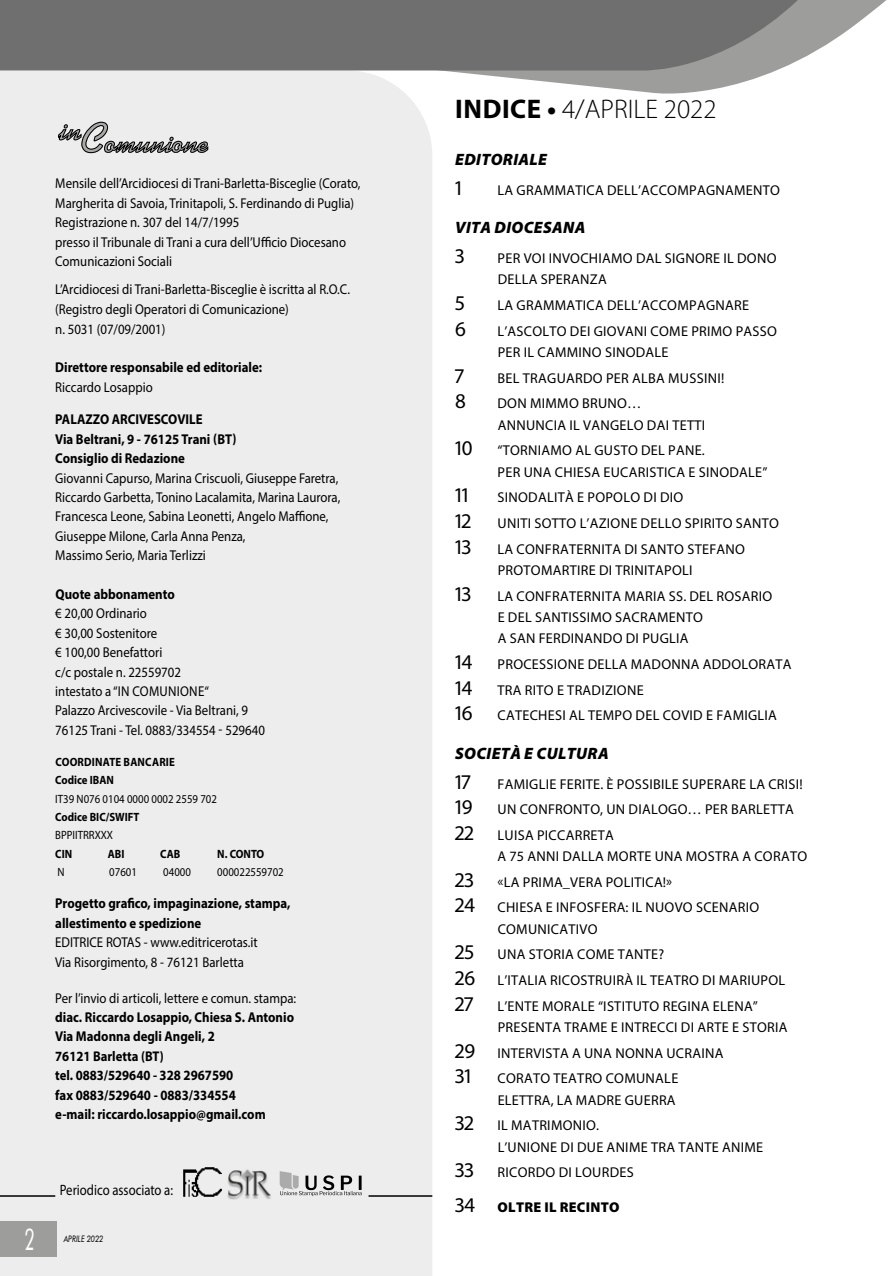
<style>
.page{position:relative;width:893px;height:1276px;background:#fff}
.page>*{position:absolute;margin:0;border:0;box-sizing:border-box;transform-origin:0 0}
.t1{font:30px "Futura BT";color:#fff;scale:.6 1}
.t2{font:300 27px "Myriad Pro";color:#000}
.t3{font:21px "Myriad Pro";color:#000}
.t4{font:italic 900 16.5px "Myriad Pro";letter-spacing:.02em;color:#000}
.t5{font:15px "Myriad Pro";color:#000;scale:.85 1}
.t6{font:14.25px/25.7px "Myriad Pro";letter-spacing:.02em;color:#000}
.t7{font:14.25px/19.4px "Myriad Pro";color:#000;scale:.9 1}
.t8{font:700 14.25px/19.4px "Myriad Pro";color:#000;scale:.9 1}
.t9{font:900 14.25px "Myriad Pro";letter-spacing:.02em;color:#000}
.t10{font:700 14.1px/19.4px "Myriad Pro";color:#000;scale:.9 1}
.t11{font:12px "Myriad Pro";color:#000;scale:.9 1}
.t12{font:700 12px "Myriad Pro";color:#000;scale:.9 1}
.t13{font:700 12px/18.3px "Myriad Pro";letter-spacing:.02em;color:#000;scale:.9 1}
.t14{font:italic 9px "Futura BT";color:#000;scale:.8 1}
.s1{font-size:14.25px}
.s2{font-weight:700}
.s3{font-size:21px}
.s4{font-weight:400;font-size:21px}
</style>
<div class="page">
<div style="left:0;top:72px;width:432px;height:1204px;background:#ededed"></div>
<svg style="left:58px;top:121px;width:150px;height:35px;background:#bdbdbd"></svg>
<hr style="left:0;top:1195px;width:55px;height:1px;background:#000">
<hr style="left:369px;top:1195px;width:63px;height:1px;background:#000">
<img style="left:183px;top:1167px;width:39px;height:29px">
<img style="left:228px;top:1168px;width:44px;height:31px">
<div style="left:276px;top:1168px;width:93px;height:30px;background:#ededed"></div>
<svg style="left:280px;top:1171px;width:82px;height:25px"></svg>
<div style="left:0;top:1221px;width:57px;height:36px;background:#9d9d9c"></div>
<svg style="left:178px;top:0;width:708px;height:105px"></svg>
<svg style="left:0;top:0;width:874px;height:72px;background:#7c7b7b"></svg>
<p class="t7" style="left:55px;top:173px;width:341px">Mensile dell’Arcidiocesi di Trani-Barletta-Bisceglie (Corato, Margherita di Savoia, Trinitapoli, S. Ferdinando di Puglia)<br>Registrazione n. 307 del 14/7/1995<br>presso il Tribunale di Trani a cura dell’Ufficio Diocesano Comunicazioni Sociali</p>
<p class="t7" style="left:55px;top:279px;width:329px;line-height:19.8px">L’Arcidiocesi di Trani-Barletta-Bisceglie è iscritta al R.O.C. (Registro degli Operatori di Comunicazione)<br>n. 5031 (07/09/2001)</p>
<p class="t8" style="left:55px;top:357px;width:231px">Direttore responsabile ed editoriale:</p>
<p class="t7" style="left:55px;top:377px;width:110px">Riccardo Losappio</p>
<p class="t8" style="left:55px;top:408px;width:203px;line-height:19.8px">PALAZZO ARCIVESCOVILE<br>Via Beltrani, 9 - 76125 Trani (BT)<br>Consiglio di Redazione</p>
<p class="t7" style="left:55px;top:468px;width:318px">Giovanni Capurso, Marina Criscuoli, Giuseppe Faretra, Riccardo Garbetta, Tonino Lacalamita, Marina Laurora, Francesca Leone, Sabina Leonetti, Angelo Maffione, Giuseppe Milone, Carla Anna Penza,<br>Massimo Serio, Maria Terlizzi</p>
<p class="t8" style="left:55px;top:584px;width:134px">Quote abbonamento</p>
<p class="t7" style="left:55px;top:604px;width:234px">€ 20,00 Ordinario<br>€ 30,00 Sostenitore<br>€ 100,00 Benefattori<br>c/c postale n. 22559702<br>intestato a “IN COMUNIONE“<br>Palazzo Arcivescovile - Via Beltrani, 9<br>76125 Trani - Tel. 0883/334554 - 529640</p>
<p class="t13" style="left:55px;top:752px;width:135px">COORDINATE BANCARIE<br>Codice IBAN</p>
<p class="t11" style="left:55px;top:791px;width:181px">IT39 N076 0104 0000 0002 2559 702</p>
<p class="t12" style="left:55px;top:809px;width:95px">Codice BIC/SWIFT</p>
<p class="t11" style="left:55px;top:828px;width:66px">BPPIITRRXXX</p>
<p class="t12" style="left:55px;top:846px;width:20px">CIN</p>
<p class="t12" style="left:108px;top:846px;width:20px">ABI</p>
<p class="t12" style="left:160px;top:846px;width:24px">CAB</p>
<p class="t12" style="left:217px;top:846px;width:54px">N. CONTO</p>
<p class="t11" style="left:58px;top:864px;width:9px">N</p>
<p class="t11" style="left:109px;top:864px;width:32px">07601</p>
<p class="t11" style="left:163px;top:864px;width:32px">04000</p>
<p class="t11" style="left:217px;top:864px;width:75px">000022559702</p>
<p class="t8" style="left:55px;top:893px;width:263px">Progetto grafico, impaginazione, stampa, allestimento e spedizione</p>
<p class="t7" style="left:55px;top:932px;width:227px">EDITRICE ROTAS - www.editricerotas.it<br>Via Risorgimento, 8 - 76121 Barletta</p>
<p class="t7" style="left:55px;top:988px;width:269px">Per l’invio di articoli, lettere e comun. stampa:</p>
<p class="t8" style="left:55px;top:1007px;width:267px">diac. Riccardo Losappio, Chiesa S. Antonio<br>Via Madonna degli Angeli, 2</p>
<p class="t10" style="left:55px;top:1046px;width:199px">76121 Barletta (BT)<br>tel. 0883/529640 - <span class="s1">328 2967590</span></p>
<p class="t8" style="left:55px;top:1084px;width:235px">fax 0883/529640 - 0883/334554 e-mail: riccardo.losappio@gmail.com</p>
<p class="t5" style="left:60px;top:1181px;width:135px">Periodico associato a:</p>
<h1 class="t1" style="left:25px;top:1221px;width:19px">2</h1>
<p class="t14" style="left:64px;top:1233px;width:51px">APRILE 2022</p>
<h2 class="t2" style="left:455px;top:93px;width:263px"><span class="s2">INDICE •</span> 4/APRILE 2022</h2>
<p class="t4" style="left:455px;top:148px;width:93px">EDITORIALE</p>
<h3 class="t3" style="left:455px;top:175px;width:8px">1</h3>
<p class="t6" style="left:497px;top:177px;width:284px">LA GRAMMATICA DELL’ACCOMPAGNAMENTO</p>
<p class="t4" style="left:455px;top:217px;width:132px">VITA DIOCESANA</p>
<h3 class="t3" style="left:455px;top:243px;width:11px">3</h3>
<p class="t6" style="left:497px;top:247px;width:280px;line-height:21.3px">PER VOI INVOCHIAMO DAL SIGNORE IL DONO<br>DELLA SPERANZA</p>
<h3 class="t3" style="left:455px;top:290px;width:11px">5</h3>
<p class="t6" style="left:497px;top:292px;width:253px">LA GRAMMATICA DELL’ACCOMPAGNARE</p>
<h3 class="t3" style="left:455px;top:316px;width:12px">6</h3>
<p class="t6" style="left:497px;top:320px;width:281px;line-height:21.3px">L’ASCOLTO DEI GIOVANI COME PRIMO PASSO<br>PER IL CAMMINO SINODALE</p>
<h3 class="t3" style="left:455px;top:363px;width:10px">7</h3>
<p class="t6" style="left:497px;top:365px;width:228px">BEL TRAGUARDO PER ALBA MUSSINI!</p>
<h3 class="t3" style="left:455px;top:388px;width:12px">8</h3>
<p class="t6" style="left:497px;top:393px;width:209px;line-height:21.3px">DON MIMMO BRUNO…<br>ANNUNCIA IL VANGELO DAI TETTI</p>
<p class="t6" style="left:498px;top:440px;width:271px;line-height:21.3px;text-indent:-43px"><span class="s3">10</span> “TORNIAMO AL GUSTO DEL PANE.<br>PER UNA CHIESA EUCARISTICA E SINODALE”</p>
<h3 class="t3" style="left:455px;top:482px;width:15px">11</h3>
<p class="t6" style="left:497px;top:484px;width:187px">SINODALITÀ E POPOLO DI DIO</p>
<h3 class="t3" style="left:455px;top:508px;width:18px">12</h3>
<p class="t6" style="left:455px;top:510px;width:326px;text-indent:43px">UNITI SOTTO L’AZIONE DELLO SPIRITO SANTO<br><span class="s3">13</span> LA CONFRATERNITA DI SANTO STEFANO</p>
<p class="t6" style="left:455px;top:557px;width:319px;text-indent:43px">PROTOMARTIRE DI TRINITAPOLI<br><span class="s3">13</span> LA CONFRATERNITA MARIA SS. DEL ROSARIO</p>
<p class="t6" style="left:498px;top:606px;width:207px;line-height:21.3px">E DEL SANTISSIMO SACRAMENTO<br>A SAN FERDINANDO DI PUGLIA</p>
<p class="t6" style="left:455px;top:651px;width:338px"><span class="s3">14</span> PROCESSIONE DELLA MADONNA ADDOLORATA<br><span class="s3">14</span> TRA RITO E TRADIZIONE<br><span class="s3">16</span> CATECHESI AL TEMPO DEL COVID E FAMIGLIA</p>
<p class="t4" style="left:455px;top:742px;width:155px">SOCIETÀ E CULTURA</p>
<h3 class="t3" style="left:455px;top:768px;width:17px">17</h3>
<p class="t6" style="left:455px;top:770px;width:349px;text-indent:43px">FAMIGLIE FERITE. È POSSIBILE SUPERARE LA CRISI!<br><span class="s3">19</span> UN CONFRONTO, UN DIALOGO… PER BARLETTA<br><span class="s3">22</span> LUISA PICCARRETA</p>
<p class="t6" style="left:455px;top:843px;width:354px;text-indent:43px">A 75 ANNI DALLA MORTE UNA MOSTRA A CORATO<br><span class="s3">23</span> «LA PRIMA_VERA POLITICA!»<br><span class="s3">24</span> CHIESA E INFOSFERA: IL NUOVO SCENARIO</p>
<p class="t6" style="left:455px;top:916px;width:332px;text-indent:43px">COMUNICATIVO<br><span class="s3">25</span> UNA STORIA COME TANTE?<br><span class="s3">26</span> L’ITALIA RICOSTRUIRÀ IL TEATRO DI MARIUPOL<br><span class="s3">27</span> L’ENTE MORALE “ISTITUTO REGINA ELENA”</p>
<p class="t6" style="left:455px;top:1014px;width:334px;text-indent:43px">PRESENTA TRAME E INTRECCI DI ARTE E STORIA<br><span class="s3">29</span> INTERVISTA A UNA NONNA UCRAINA<br><span class="s3">31</span> CORATO TEATRO COMUNALE</p>
<p class="t6" style="left:455px;top:1086px;width:222px;text-indent:43px">ELETTRA, LA MADRE GUERRA<br><span class="s3">32</span> IL MATRIMONIO.</p>
<p class="t6" style="left:455px;top:1133px;width:310px;text-indent:43px">L’UNIONE DI DUE ANIME TRA TANTE ANIME<br><span class="s3">33</span> RICORDO DI LOURDES</p>
<p class="t9" style="left:455px;top:1199px;width:166px"><span class="s4">34</span> OLTRE IL RECINTO</p>
</div>
